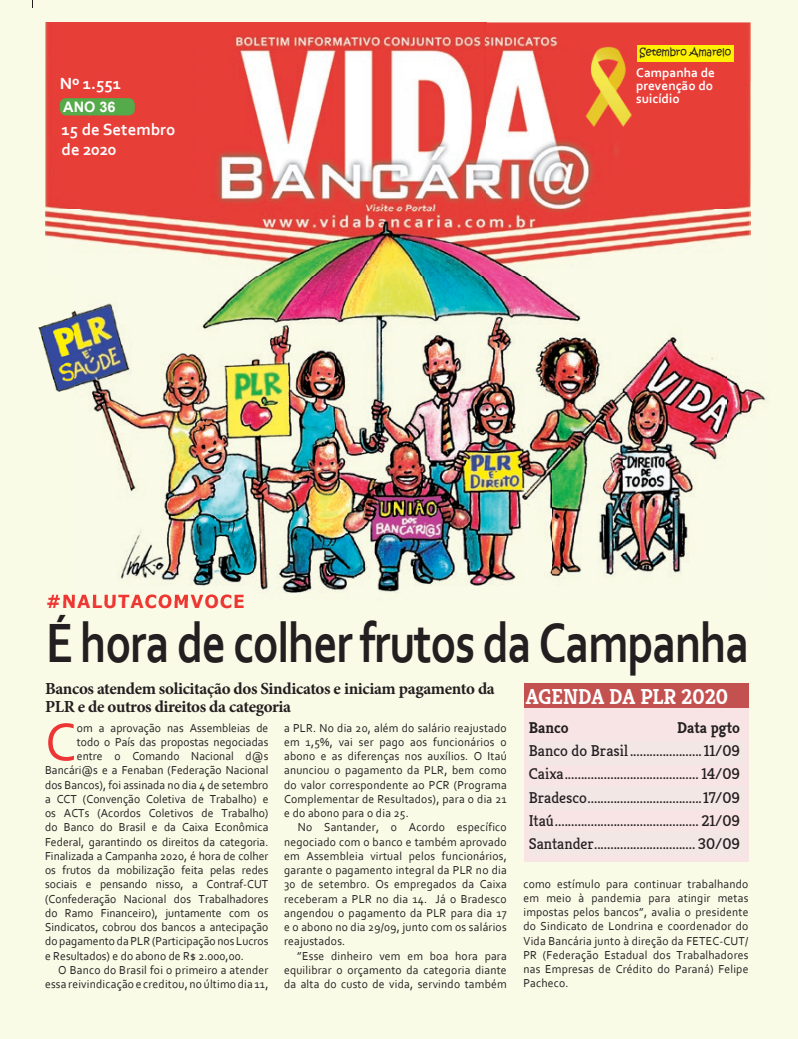
<style>
.page{position:relative;width:798px;height:1039px;background:#fff}
.page>*{position:absolute;margin:0;border:0;box-sizing:border-box;transform-origin:0 0}
.t1{font:700 57.88px "Corbel";letter-spacing:-.03em;color:#231f20;scale:.82 1}
.t2{font:55.62px "Corbel";color:#ed3535;scale:.96 1}
.t3{font:700 21.75px "Kreon";color:#fff;scale:.96 1}
.t4{font:700 18.12px "Verdana";letter-spacing:.05em;color:#ee3733;scale:.95 1}
.t5{font:700 16.88px/18.1px "Minion Pro";letter-spacing:-.02em;color:#231f20}
.t6{font:700 16.88px/20.2px "Corbel";color:#fff}
.t7{font:15.62px/23.2px "Kreon";color:#231f20;text-align:justify}
.t8{font:700 15.62px "Kreon";color:#231f20}
.t9{font:700 14.5px "Arial";color:#fff}
.t10{font:700 13.25px/13.2px "Corbel";color:#fff}
.t11{font:12.12px/14.2px "Corbel";letter-spacing:.005em;color:#231f20;text-align:justify;scale:.96 1}
.t12{font:10.88px "Kristen ITC";letter-spacing:-.02em;color:#231f20;scale:.95 1}
</style>
<div class="page">
<div style="left:0;top:0;width:797px;height:1038px;background:#f9fbe7"></div>
<div style="left:524px;top:700px;width:224px;height:161px;background:#f8e4e5"></div>
<div style="left:524px;top:683px;width:224px;height:25px;background:#c3514f"></div>
<img style="left:45px;top:22px;width:705px;height:253px">
<div style="left:60px;top:98px;width:75px;height:17px;background:#55aa4a;border-radius:6px"></div>
<img style="left:581px;top:46px;width:55px;height:83px">
<div style="left:636px;top:45px;width:97px;height:17px;background:#fff101"></div>
<div style="left:528px;top:741px;width:217px;height:24px;background:#f3e7e6"></div>
<div style="left:528px;top:785px;width:217px;height:24px;background:#f3e7e6"></div>
<div style="left:529px;top:830px;width:216px;height:24px;background:#f3e7e6"></div>
<img style="left:38px;top:210px;width:37px;height:182px">
<img style="left:725px;top:210px;width:42px;height:229px">
<img style="left:75px;top:275px;width:651px;height:325px">
<img style="left:48px;top:594px;width:195px;height:6px">
<h3 class="t6" style="left:60px;top:72px;width:63px">Nº 1.551</h3>
<h3 class="t6" style="left:62px;top:119px;width:115px">15 de Setembro de 2020</h3>
<p class="t9" style="left:63px;top:97px;width:54px">ANO 36</p>
<h3 class="t4" style="left:46px;top:588px;width:210px">#NALUTACOMVOCE</h3>
<p class="t12" style="left:639px;top:45px;width:98px">Setembro Amarelo</p>
<p class="t10" style="left:636px;top:65px;width:80px">Campanha de prevenção do suicídio</p>
<h1 class="t1" style="left:46px;top:606px;width:859px">É hora de colher frutos da Campanha</h1>
<h3 class="t5" style="left:45px;top:679px;width:451px">Bancos atendem solicitação dos Sindicatos e iniciam pagamento da<br>PLR e de outros direitos da categoria</h3>
<h2 class="t2" style="left:45px;top:707px;width:34px">C</h2>
<p class="t11" style="left:77px;top:720px;width:201px">om a aprovação nas Assembleias de</p>
<p class="t11" style="left:77px;top:734px;width:201px">todo o País das propostas negociadas</p>
<p class="t11" style="left:77px;top:748px;width:201px">entre o Comando Nacional d@s</p>
<p class="t11" style="left:45px;top:762px;width:234px">Bancári@s e a Fenaban (Federação Nacional</p>
<p class="t11" style="left:45px;top:777px;width:234px">dos Bancos), foi assinada no dia 4 de setembro</p>
<p class="t11" style="left:45px;top:791px;width:234px">a CCT (Convenção Coletiva de Trabalho) e</p>
<p class="t11" style="left:45px;top:805px;width:234px">os ACTs (Acordos Coletivos de Trabalho)</p>
<p class="t11" style="left:45px;top:819px;width:234px">do Banco do Brasil e da Caixa Econômica</p>
<p class="t11" style="left:45px;top:834px;width:234px">Federal, garantindo os direitos da categoria.</p>
<p class="t11" style="left:45px;top:848px;width:234px">Finalizada a Campanha 2020, é hora de colher</p>
<p class="t11" style="left:45px;top:862px;width:234px">os frutos da mobilização feita pelas redes</p>
<p class="t11" style="left:45px;top:876px;width:234px">sociais e pensando nisso, a Contraf-CUT</p>
<p class="t11" style="left:45px;top:891px;width:234px">(Confederação Nacional dos Trabalhadores</p>
<p class="t11" style="left:45px;top:905px;width:234px">do Ramo Financeiro), juntamente com os</p>
<p class="t11" style="left:45px;top:919px;width:234px">Sindicatos, cobrou dos bancos a antecipação</p>
<p class="t11" style="left:45px;top:933px;width:234px">do pagamento da PLR (Participação nos Lucros</p>
<p class="t11" style="left:45px;top:947px;width:208px">e Resultados) e do abono de R$ 2.000,00.</p>
<p class="t11" style="left:58px;top:962px;width:220px">O Banco do Brasil foi o primeiro a atender</p>
<p class="t11" style="left:45px;top:976px;width:234px">essa reivindicação e creditou, no último dia 11,</p>
<p class="t11" style="left:284px;top:720px;width:233px">a PLR. No dia 20, além do salário reajustado em 1,5%, vai ser pago aos funcionários o abono e as diferenças nos auxílios. O Itaú anunciou o pagamento da PLR, bem como do valor correspondente ao PCR (Programa Complementar de Resultados), para o dia 21 e do abono para o dia 25.</p>
<p class="t11" style="left:284px;top:819px;width:233px;text-indent:14px">No Santander, o Acordo específico negociado com o banco e também aprovado em Assembleia virtual pelos funcionários, garante o pagamento integral da PLR no dia 30 de setembro. Os empregados da Caixa receberam a PLR no dia 14. Já o Bradesco angendou o pagamento da PLR para dia 17 e o abono no dia 29/09, junto com os salários reajustados.</p>
<p class="t11" style="left:284px;top:947px;width:233px;text-indent:13px">”Esse dinheiro vem em boa hora para equilibrar o orçamento da categoria diante da alta do custo de vida, servindo também</p>
<h3 class="t3" style="left:525px;top:683px;width:212px">AGENDA DA PLR 2020</h3>
<p class="t8" style="left:528px;top:717px;width:41px">Banco</p>
<p class="t8" style="left:677px;top:717px;width:64px">Data pgto</p>
<p class="t7" style="left:528px;top:739px;width:213px">Banco do Brasil ......................11/09<br>Caixa ......................................... 14/09<br>Bradesco ...................................17/09<br>Itaú ............................................ 21/09<br>Santander ............................... 30/09</p>
<p class="t11" style="left:523px;top:876px;width:236px">como estímulo para continuar trabalhando em meio à pandemia para atingir metas impostas pelos bancos”, avalia o presidente do Sindicato de Londrina e coordenador do Vida Bancária junto à direção da FETEC-CUT/ PR (Federação Estadual dos Trabalhadores nas Empresas de Crédito do Paraná) Felipe Pacheco.</p>
</div>
